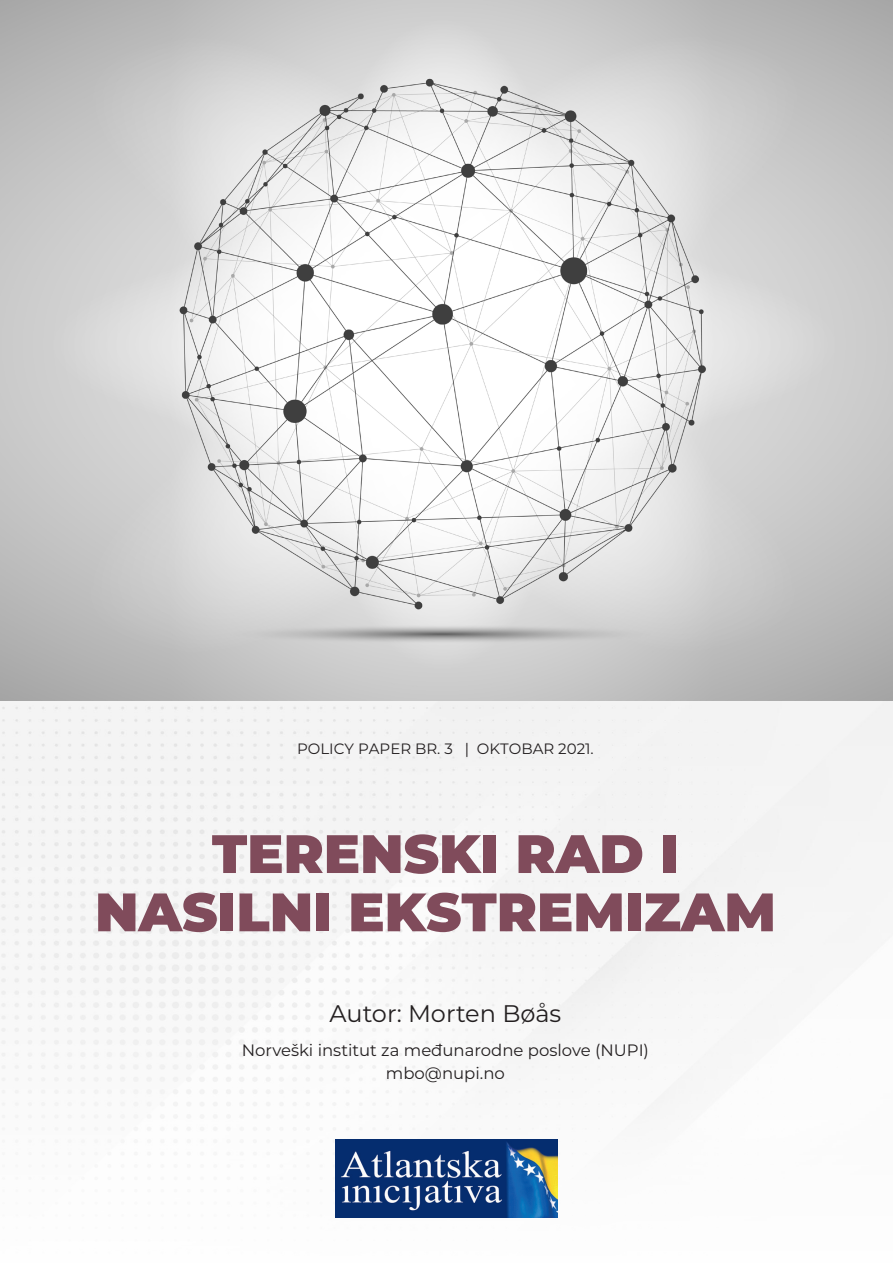
<style>
.page{position:relative;width:893px;height:1263px;background:#fff}
.page>*{position:absolute;margin:0;border:0;box-sizing:border-box;transform-origin:0 0}
.t1{font:900 54px/58.2px "Montserrat";color:#804b5b;text-align:center}
.t2{font:24px "Montserrat";color:#231f20}
.t3{font:16.5px/22.5px "Montserrat";color:#231f20;text-align:center}
.t4{font:15px "Montserrat";color:#231f20}
</style>
<div class="page">
<div style="left:0;top:701px;width:893px;height:517px;background:#f6f6f6"></div>
<img style="left:0;top:0;width:893px;height:701px">
<img style="left:335px;top:1140px;width:223px;height:77px">
<p class="t4" style="left:297px;top:738px;width:298px">POLICY PAPER BR. 3 | OKTOBAR 2021.</p>
<h1 class="t1" style="left:95px;top:821px;width:682px">TERENSKI RAD I<br>NASILNI EKSTREMIZAM</h1>
<h2 class="t2" style="left:330px;top:996px;width:233px">Autor: Morten Bøås</h2>
<p class="t3" style="left:242px;top:1038px;width:409px">Norveški institut za međunarodne poslove (NUPI) mbo@nupi.no</p>
</div>
